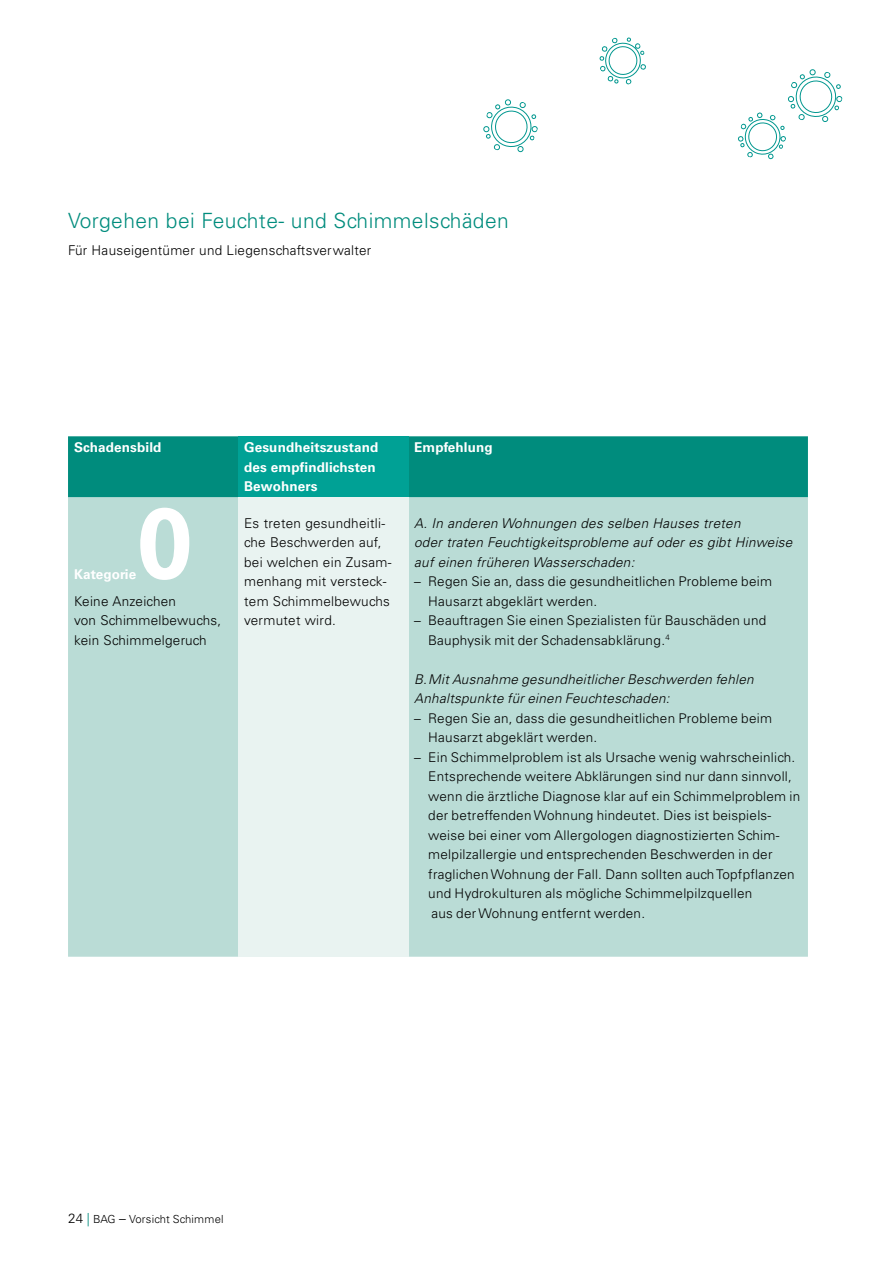
<style>
.page{position:relative;width:893px;height:1263px;background:#fff}
.page>*{position:absolute;margin:0;border:0;box-sizing:border-box;transform-origin:0 0}
.t1{font:700 100.5px "Univers LT";color:#fff}
.t2{font:300 21px "Univers LT";letter-spacing:.02em;color:#008c7d}
.t3{font:300 13.5px/19.5px "Univers LT";letter-spacing:.02em;color:#000}
.t4{font:italic 300 13.5px/19.5px "Univers LT";letter-spacing:.02em;color:#000}
.t5{font:700 13.5px/19.5px "Univers LT";letter-spacing:.01em;color:#fff}
.t6{font:300 13.35px/19.5px "Univers LT";letter-spacing:.02em;color:#000}
.t7{font:italic 300 13.35px/19.5px "Univers LT";letter-spacing:.02em;color:#000}
.t8{font:300 11.1px "Univers LT";letter-spacing:.02em;color:#000}
.s1{font-size:13.35px}
.s2{font-size:13.35px;color:#008c7d}
</style>
<div class="page">
<div style="left:68px;top:436px;width:740px;height:61px;background:#008c7d"></div>
<div style="left:238px;top:436px;width:170px;height:61px;background:#00a195"></div>
<div style="left:68px;top:497px;width:740px;height:460px;background:#badcd6"></div>
<div style="left:238px;top:497px;width:170px;height:460px;background:#e9f3f1"></div>
<svg style="left:599px;top:38px;width:47px;height:47px"></svg>
<svg style="left:738px;top:69px;width:105px;height:91px"></svg>
<svg style="left:483px;top:99px;width:55px;height:54px"></svg>
<h2 class="t2" style="left:68px;top:208px;width:442px">Vorgehen bei Feuchte- und Schimmelschäden</h2>
<p class="t3" style="left:68px;top:240px;width:305px">Für Hauseigentümer und Liegenschaftsverwalter</p>
<p class="t5" style="left:74px;top:438px;width:89px">Schadensbild</p>
<p class="t5" style="left:244px;top:438px;width:136px">Gesundheitszustand des empfindlichsten<br>Bewohners</p>
<p class="t5" style="left:414px;top:438px;width:80px">Empfehlung</p>
<h1 class="t1" style="left:136px;top:484px;width:57px">0</h1>
<p class="t3" style="left:74px;top:611px;width:149px">von Schimmelbewuchs, kein Schimmelgeruch</p>
<p class="t5" style="left:74px;top:564px;width:64px">Kategorie</p>
<p class="t3" style="left:74px;top:591px;width:104px">Keine Anzeichen</p>
<p class="t3" style="left:244px;top:513px;width:149px">Es treten gesundheitli&shy;che Beschwerden auf, bei welchen ein Zusam&shy;menhang mit versteck&shy;tem Schimmelbewuchs vermutet wird.</p>
<p class="t4" style="left:414px;top:513px;width:380px">A. In anderen Wohnungen des selben Hauses treten<br>oder traten Feuchtigkeitsprobleme auf oder es gibt Hinweise auf einen früheren Wasserschaden:</p>
<p class="t6" style="left:428px;top:572px;width:345px;text-indent:-14px">– Regen Sie an, dass die gesundheitlichen Probleme beim<br>Hausarzt abgeklärt werden.</p>
<p class="t6" style="left:428px;top:611px;width:340px;text-indent:-14px">– Beauftragen Sie einen Spezialisten für Bauschäden und<br>Bauphysik mit der Schadensabklärung.<sup>4</sup></p>
<p class="t7" style="left:414px;top:669px;width:341px">B.Mit Ausnahme gesundheitlicher Beschwerden fehlen<br>Anhaltspunkte für einen Feuchteschaden:</p>
<p class="t6" style="left:428px;top:708px;width:345px;text-indent:-14px">– Regen Sie an, dass die gesundheitlichen Probleme beim<br>Hausarzt abgeklärt werden.</p>
<p class="t6" style="left:428px;top:747px;width:374px;text-indent:-14px">– Ein Schimmelproblem ist als Ursache wenig wahrscheinlich.<br>Entsprechende weitere Abklärungen sind nur dann sinnvoll, wenn die ärztliche Diagnose klar auf ein Schimmelproblem in der betreffenden Wohnung hindeutet. Dies ist beispiels&shy;weise bei einer vom Allergologen diagnostizierten Schim&shy;melpilzallergie und entsprechenden Beschwerden in der fraglichen Wohnung der Fall. Dann sollten auch Topfpflanzen und Hydrokulturen als mögliche Schimmelpilzquellen<br>aus der Wohnung entfernt werden.</p>
<p class="t8" style="left:68px;top:1212px;width:157px"><span class="s1">24</span> <span class="s2">|</span> BAG <span class="s1">–</span> Vorsicht Schimmel</p>
</div>
